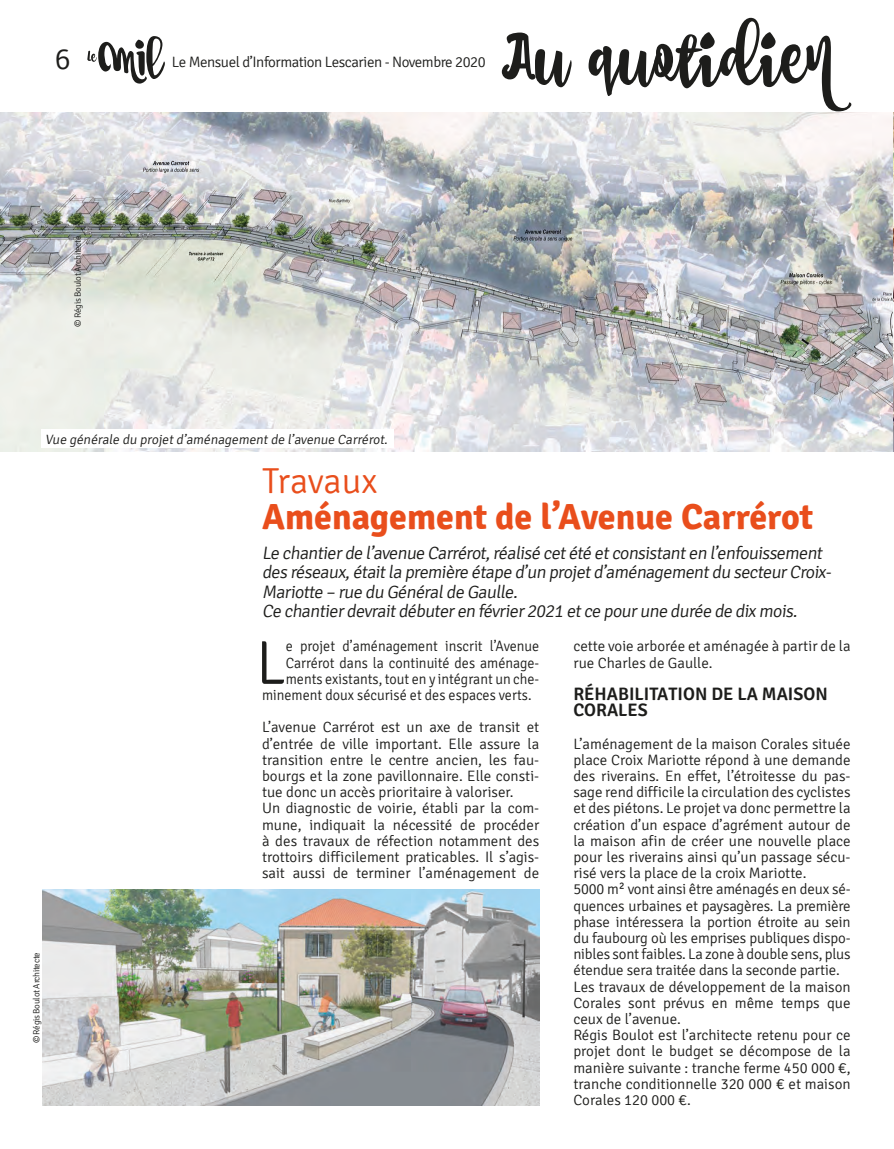
<style>
.page{position:relative;width:894px;height:1149px;background:#fff}
.page>*{position:absolute;margin:0;border:0;box-sizing:border-box;transform-origin:0 0}
.t1{font:87px "Coffe Break Script 1";color:#1d1d1b}
.t2{font:300 61.95px "Signika";color:#1d1d1b;scale:.94 1}
.t3{font:700 36px "Signika";color:#e94e1c}
.t4{font:300 36px "Signika";letter-spacing:-.005em;color:#e94e1c}
.t5{font:300 30px "Signika";color:#1d1d1b}
.t6{font:300 18px/19.5px "Signika";color:#1d1d1b}
.t7{font:600 18px/16.2px "Signika";color:#1d1d1b}
.t8{font:300 15px/16.2px "Signika";color:#1d1d1b;text-align:justify}
.t9{font:300 15px "Signika";color:#1d1d1b;scale:.94 1}
.t10{font:300 15px "Signika";letter-spacing:-.03em;color:#1d1d1b}
.t11{font:300 13.5px "Signika";color:#1d1d1b}
.t12{font:300 9px "Signika";letter-spacing:-.03em;color:#1d1d1b}
</style>
<div class="page">
<svg style="left:87px;top:36px;width:78px;height:48px"></svg>
<img style="left:0;top:113px;width:893px;height:339px">
<div style="left:41px;top:429px;width:352px;height:19px;background:#fff"></div>
<hr style="left:893px;top:113px;width:1px;height:339px;background:#dadada">
<img style="left:43px;top:889px;width:496px;height:216px">
<p class="t5" style="left:55px;top:42px;width:17px">6</p>
<p class="t10" style="left:172px;top:53px;width:315px">Le Mensuel d’Information Lescarien - Novembre 2020</p>
<p class="t1" style="left:501px;top:-12px;width:336px">Au quotidien</p>
<p class="t12" style="left:73px;top:327px;width:93px;rotate:-90deg">© Régis Boulot Architecte</p>
<p class="t11" style="left:45px;top:432px;width:346px">Vue générale du projet d’aménagement de l’avenue Carrérot.</p>
<p class="t4" style="left:262px;top:461px;width:117px">Travaux</p>
<p class="t3" style="left:262px;top:495px;width:553px">Aménagement de l’Avenue Carrérot</p>
<p class="t6" style="left:262px;top:543px;width:573px">Le chantierde l’avenue Carrérot,réalisé cetété etconsistanten l’enfouissement des réseaux,étaitla première étape d’un projetd’aménagementdu secteurCroix-<br>Mariotte – rue du Généralde Gaulle.</p>
<p class="t6" style="left:262px;top:602px;width:539px">Ce chantierdevraitdébuteren février2021 etce pourune durée de dix mois.</p>
<p class="t2" style="left:256px;top:629px;width:33px">L</p>
<p class="t9" style="left:286px;top:638px;width:271px">e projet d’aménagement inscrit l’Avenue</p>
<p class="t8" style="left:573px;top:639px;width:279px">cette voie arborée et aménagée à partir de la rue Charles de Gaulle.</p>
<p class="t7" style="left:573px;top:686px;width:256px">RÉHABILITATION DE LA MAISON<br>CORALES</p>
<p class="t8" style="left:573px;top:736px;width:279px">L’aménagement de la maison Corales située place Croix Mariotte répond à une demande des riverains. En effet, l’étroitesse du pas&shy;sage rend difficile la circulation des cyclistes et des piétons. Le projet va donc permettre la création d’un espace d’agrément autour de la maison afin de créer une nouvelle place pour les riverains ainsi qu’un passage sécu&shy;risé vers la place de la croix Mariotte.</p>
<p class="t8" style="left:573px;top:882px;width:279px">5000 m² vont ainsi être aménagés en deux sé&shy;quences urbaines et paysagères. La première phase intéressera la portion étroite au sein du faubourg où les emprises publiques dispo&shy;nibles sont faibles. La zone à double sens, plus étendue sera traitée dans la seconde partie.</p>
<p class="t8" style="left:573px;top:979px;width:279px">Les travaux de développement de la maison Corales sont prévus en même temps que ceux de l’avenue.</p>
<p class="t8" style="left:573px;top:1027px;width:279px">Régis Boulot est l’architecte retenu pour ce projet dont le budget se décompose de la manière suivante : tranche ferme 450 000 €, tranche conditionnelle 320 000 € et maison Corales 120 000 €.</p>
<p class="t9" style="left:286px;top:654px;width:271px">Carrérot dans la continuité des aménage-</p>
<p class="t9" style="left:286px;top:671px;width:271px">ments existants, tout en y intégrant un che-</p>
<p class="t9" style="left:262px;top:687px;width:288px">minement doux sécurisé et des espaces verts.</p>
<p class="t8" style="left:262px;top:720px;width:279px">L’avenue Carrérot est un axe de transit et d’entrée de ville important. Elle assure la transition entre le centre ancien, les fau&shy;bourgs et la zone pavillonnaire. Elle consti&shy;tue donc un accès prioritaire à valoriser.</p>
<p class="t8" style="left:262px;top:801px;width:279px">Un diagnostic de voirie, établi par la com&shy;mune, indiquait la nécessité de procéder à des travaux de réfection notamment des trottoirs difficilement praticables. Il s’agis&shy;sait aussi de terminer l’aménagement de</p>
<p class="t12" style="left:32px;top:1043px;width:93px;rotate:-90deg">© Régis Boulot Architecte</p>
</div>
